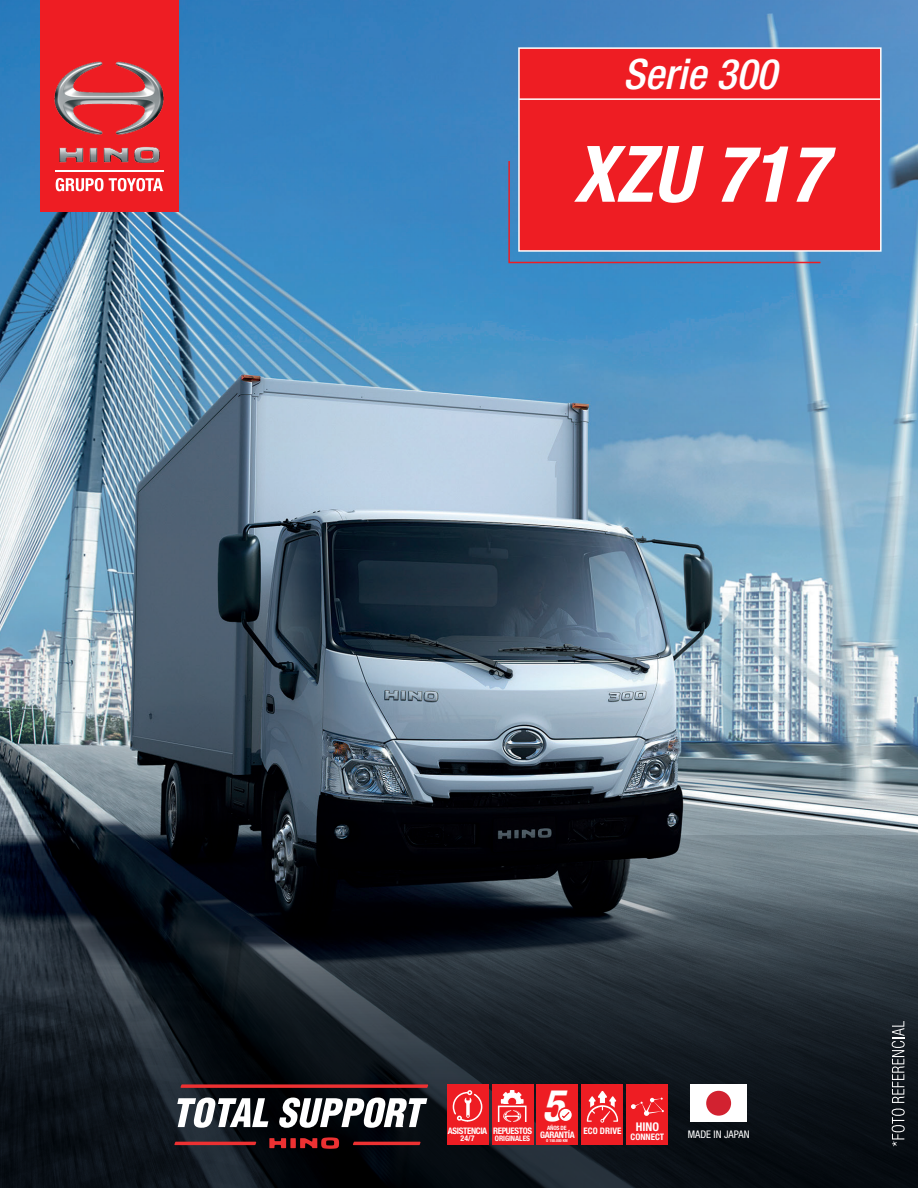
<style>
.page{position:relative;width:918px;height:1188px;background:#fff}
.page>*{position:absolute;margin:0;border:0;box-sizing:border-box;transform-origin:0 0}
.t1{font:italic 700 condensed 78px "Helvetica Neue LT Std";color:#fff}
.t2{font:italic 700 condensed 43.95px "Helvetica Neue LT Std";color:#fff}
.t3{font:italic 500 condensed 42px "Helvetica Neue LT Std";color:#fff}
.t4{font:condensed 10.5px "Helvetica Neue LT Std";color:#fff}
.t5{font:700 condensed 9px "Helvetica Neue LT Std";letter-spacing:-.04em;color:#fff}
.t6{font:700 condensed 9px/6.3px "Helvetica Neue LT Std";color:#fff}
.t7{font:700 condensed 7.95px "Helvetica Neue LT Std";color:#fff}
.t8{font:700 condensed 7.5px "Helvetica Neue LT Std";letter-spacing:-.01em;color:#fff}
.t9{font:700 condensed 5.85px "Helvetica Neue LT Std";letter-spacing:-.04em;color:#fff}
.t10{font:700 condensed 4.05px "Helvetica Neue LT Std";color:#fff}
</style>
<div class="page">
<img style="left:0;top:0;width:918px;height:836px">
<div style="left:40px;top:0;width:138px;height:211px;background:#ee1d23"></div>
<img style="left:54px;top:61px;width:110px;height:102px">
<svg style="left:56px;top:178px;width:107px;height:13px"></svg>
<hr style="left:55px;top:170px;width:109px;height:1px;background:#fff">
<div style="left:519px;top:48px;width:362px;height:51px;background:#ee1d23"></div>
<div style="left:519px;top:99px;width:362px;height:152px;background:#ee1d23"></div>
<div style="left:518px;top:47px;width:364px;height:205px;border:2px solid #fff"></div>
<svg style="left:508px;top:160px;width:314px;height:104px"></svg>
<svg style="left:0;top:836px;width:918px;height:352px;background:#1b232a"></svg>
<svg style="left:892px;top:1109px;width:13px;height:37px"></svg>
<svg style="left:892px;top:1021px;width:13px;height:82px"></svg>
<svg style="left:180px;top:1084px;width:248px;height:4px"></svg>
<svg style="left:174px;top:1142px;width:82px;height:3px"></svg>
<svg style="left:353px;top:1142px;width:68px;height:3px"></svg>
<svg style="left:269px;top:1137px;width:70px;height:12px"></svg>
<svg style="left:177px;top:1098px;width:91px;height:30px"></svg>
<svg style="left:279px;top:1098px;width:148px;height:30px"></svg>
<div style="left:627px;top:1084px;width:41px;height:61px;background:#ee1d23"></div>
<div style="left:492px;top:1084px;width:41px;height:61px;background:#ee1d23"></div>
<div style="left:582px;top:1084px;width:41px;height:61px;background:#ee1d23"></div>
<div style="left:447px;top:1084px;width:41px;height:61px;background:#ee1d23"></div>
<div style="left:537px;top:1084px;width:41px;height:61px;background:#ee1d23"></div>
<svg style="left:631px;top:1098px;width:33px;height:18px"></svg>
<svg style="left:498px;top:1090px;width:29px;height:32px"></svg>
<svg style="left:587px;top:1091px;width:31px;height:32px"></svg>
<svg style="left:452px;top:1090px;width:31px;height:32px"></svg>
<svg style="left:559px;top:1108px;width:13px;height:13px"></svg>
<div style="left:690px;top:1084px;width:57px;height:38px;background:#fff"></div>
<div style="left:706px;top:1091px;width:25px;height:25px;background:#d22230;border-radius:50%"></div>
<hr style="left:519px;top:98px;width:362px;height:2px;background:#fff">
<h3 class="t3" style="left:623px;top:49px;width:155px">Serie 300</h3>
<h1 class="t1" style="left:574px;top:127px;width:254px">XZU 717</h1>
<p class="t5" style="left:493px;top:1125px;width:41px">REPUESTOS</p>
<p class="t8" style="left:495px;top:1134px;width:37px">ORIGINALES</p>
<p class="t5" style="left:448px;top:1125px;width:41px">ASISTENCIA</p>
<p class="t7" style="left:461px;top:1134px;width:15px">24/7</p>
<h2 class="t2" style="left:542px;top:1079px;width:23px">5</h2>
<p class="t9" style="left:547px;top:1125px;width:21px">AÑOS DE</p>
<p class="t5" style="left:540px;top:1129px;width:36px">GARANTÍA</p>
<p class="t10" style="left:546px;top:1138px;width:23px">O 150.000 KM</p>
<p class="t6" style="left:631px;top:1127px;width:35px;text-indent:-47px">ECO DRIVE <sup>HINO<br></sup>CONNECT</p>
<p class="t4" style="left:688px;top:1129px;width:63px">MADE IN JAPAN</p>
</div>
